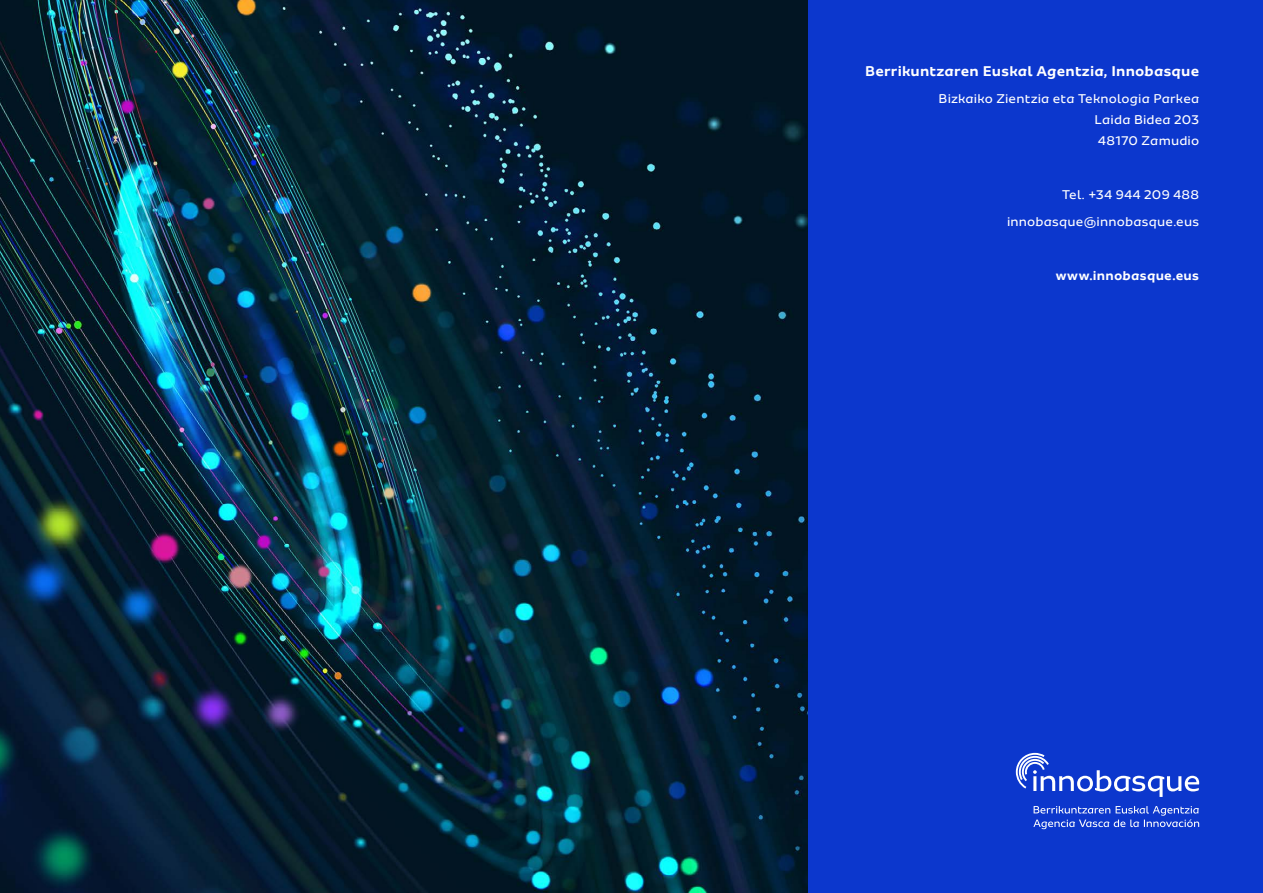
<style>
.page{position:relative;width:1263px;height:893px;background:#fff}
.page>*{position:absolute;margin:0;border:0;box-sizing:border-box;transform-origin:0 0}
.t1{font:700 15px "Sua";letter-spacing:.01em;color:#fff}
.t2{font:13.5px/21px "Sua";letter-spacing:.015em;color:#fff;text-align:justify}
.t3{font:700 13.5px "Sua";letter-spacing:.02em;color:#fff}
</style>
<div class="page">
<div style="left:806px;top:0;width:457px;height:893px;background:#0c37cd"></div>
<img style="left:0;top:0;width:807px;height:893px">
<svg style="left:1016px;top:753px;width:183px;height:44px"></svg>
<svg style="left:1033px;top:806px;width:166px;height:23px"></svg>
<p class="t1" style="left:865px;top:62px;width:335px">Berrikuntzaren Euskal Agentzia, Innobasque</p>
<p class="t2" style="left:1095px;top:88px;width:106px;text-indent:-156px">Bizkaiko Zientzia eta Teknologia Parkea Laida Bidea 203<br>48170 Zamudio</p>
<p class="t2" style="left:1007px;top:181px;width:194px;line-height:27px;text-align:right">Tel. +34 944 209 488 innobasque@innobasque.eus</p>
<p class="t3" style="left:1056px;top:267px;width:145px">www.innobasque.eus</p>
</div>
